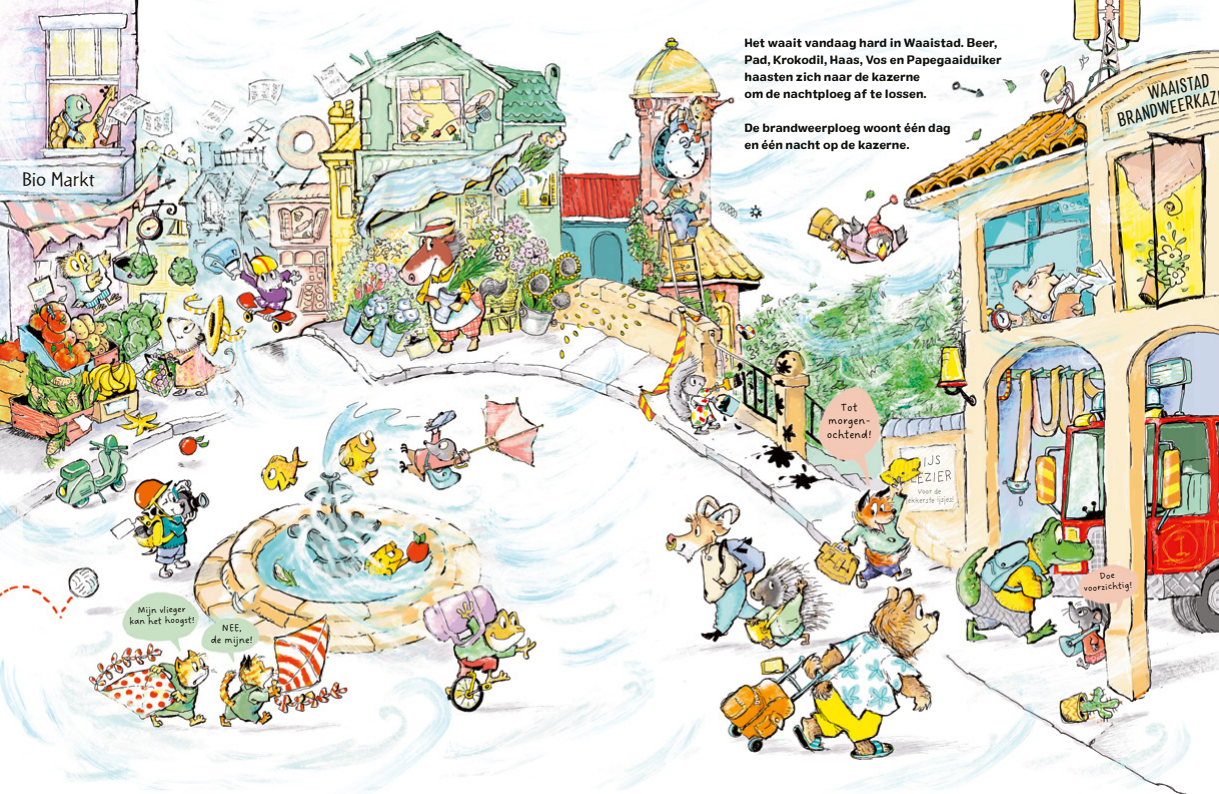
<style>
.page{position:relative;width:1219px;height:794px;background:#fff}
.page>*{position:absolute;margin:0;border:0;box-sizing:border-box;transform-origin:0 0}
.t1{font:300 20.5px "Cafeteria";color:#12120d;scale:1.4 1}
.t2{font:11.9px/13px "DO Sans Regular";color:#12120d;text-align:center}
.t3{font:11.8px/17px "Colby St Bld";color:#12120d}
.t4{font:10.7px/11.6px "DO Sans Regular";color:#12120d;text-align:center}
.t5{font:9.9px "DO Sans Regular";color:#12120d}
.t6{font:9.8px/10.7px "DO Sans Regular";color:#12120d;text-align:center}
.t7{font:8.2px/8.6px "Providence Sans Pro";color:#837e7d;text-align:center;scale:.87 1}
</style>
<div class="page">
<img style="left:0;top:0;width:1219px;height:794px">
<svg style="left:904px;top:455px;width:47px;height:29px"></svg>
<svg style="left:1100px;top:572px;width:14px;height:7px"></svg>
<svg style="left:1117px;top:74px;width:100px;height:53px;background:#e6e1c5"></svg>
<p class="t1" style="left:22px;top:166px;width:53px">Bio Markt</p>
<p class="t6" style="left:129px;top:606px;width:67px;rotate:-2deg">Mijn vlieger kan het hoogst!</p>
<p class="t4" style="left:211px;top:622px;width:43px">NEE,<br>de mijne!</p>
<p class="t3" style="left:744px;top:34px;width:259px">Het waait vandaag hard in Waaistad. Beer, Pad, Krokodil, Haas, Vos en Papegaaiduiker haasten zich naar de kazerne<br>om de nachtploeg af te lossen.</p>
<p class="t3" style="left:744px;top:119px;width:208px">De brandweerploeg woont één dag en één nacht op de kazerne.</p>
<p class="t2" style="left:828px;top:401px;width:44px">Tot morgen-</p>
<p class="t2" style="left:827px;top:428px;width:46px">ochtend!</p>
<p class="t7" style="left:905px;top:488px;width:57px;rotate:-2deg">Voor de lekkerste ijsjes!</p>
<p class="t5" style="left:1083px;top:583px;width:50px;rotate:-5deg">voorzichtig!</p>
</div>
